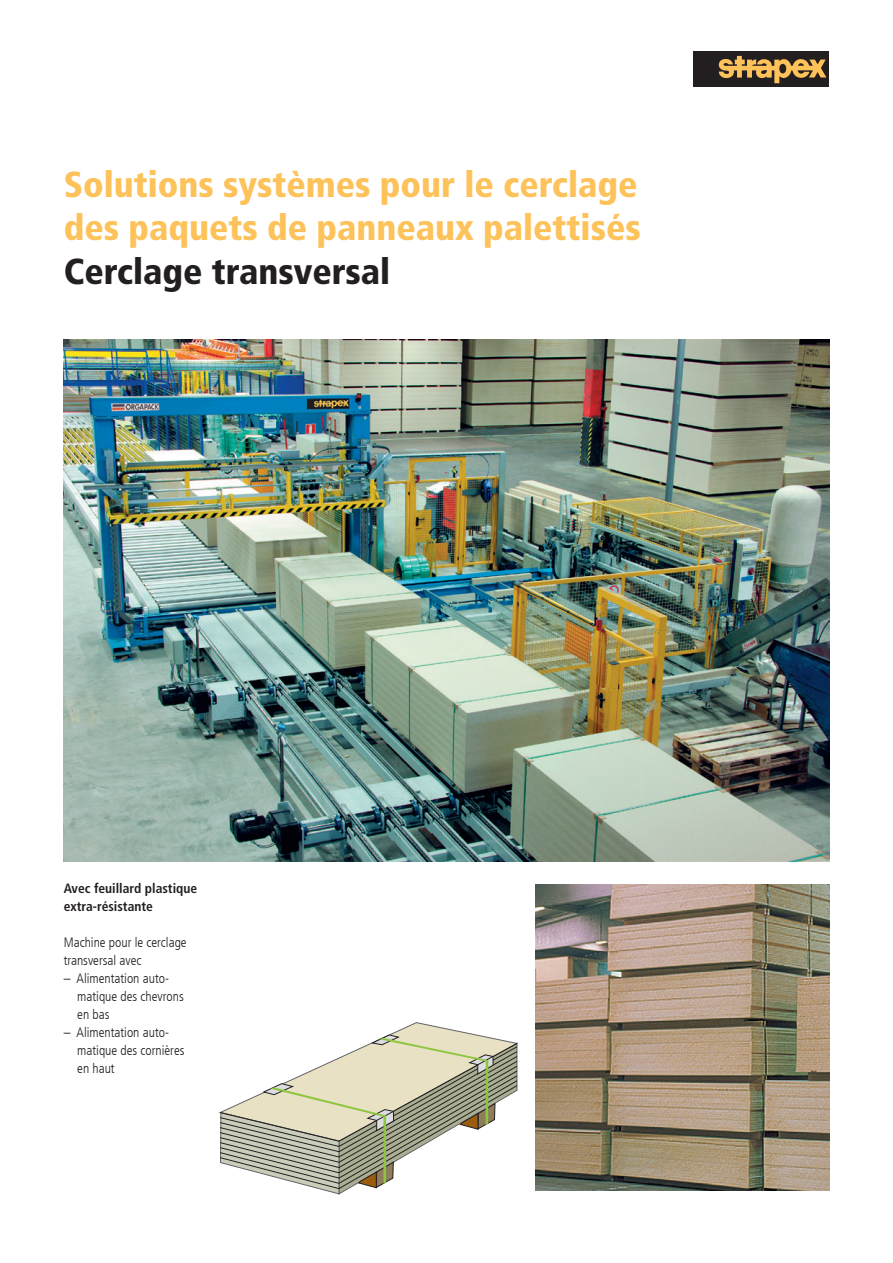
<style>
.page{position:relative;width:893px;height:1263px;background:#fff}
.page>*{position:absolute;margin:0;border:0;box-sizing:border-box;transform-origin:0 0}
.t1{font:900 condensed 36px "Frutiger LT Com";color:#fdc259}
.t2{font:900 condensed 36px "Frutiger LT Com";color:#231f20}
.t3{font:300 condensed 13.5px/18px "Frutiger LT Com";color:#231f20}
.t4{font:700 condensed 13.5px/18px "Frutiger LT Com";color:#231f20}
</style>
<div class="page">
<svg style="left:219px;top:1022px;width:298px;height:172px"></svg>
<img style="left:536px;top:884px;width:293px;height:307px">
<img style="left:64px;top:339px;width:765px;height:523px">
<div style="left:693px;top:51px;width:135px;height:36px;background:#231f20"></div>
<svg style="left:718px;top:56px;width:108px;height:27px"></svg>
<p class="t1" style="left:64px;top:163px;width:575px">Solutions systèmes pour le cerclage</p>
<p class="t1" style="left:64px;top:206px;width:578px">des paquets de panneaux palettisés</p>
<p class="t2" style="left:64px;top:249px;width:328px">Cerclage transversal</p>
<p class="t4" style="left:64px;top:879px;width:135px">Avec feuillard plastique extra-résistante</p>
<p class="t3" style="left:64px;top:934px;width:124px">Machine pour le cerclage transversal avec</p>
<p class="t3" style="left:64px;top:970px;width:107px">– Alimentation auto-</p>
<p class="t3" style="left:77px;top:988px;width:108px">matique des chevrons</p>
<p class="t3" style="left:77px;top:1006px;width:34px">en bas</p>
<p class="t3" style="left:64px;top:1024px;width:107px">– Alimentation auto-</p>
<p class="t3" style="left:77px;top:1042px;width:109px">matique des cornières</p>
<p class="t3" style="left:77px;top:1060px;width:39px">en haut</p>
</div>
